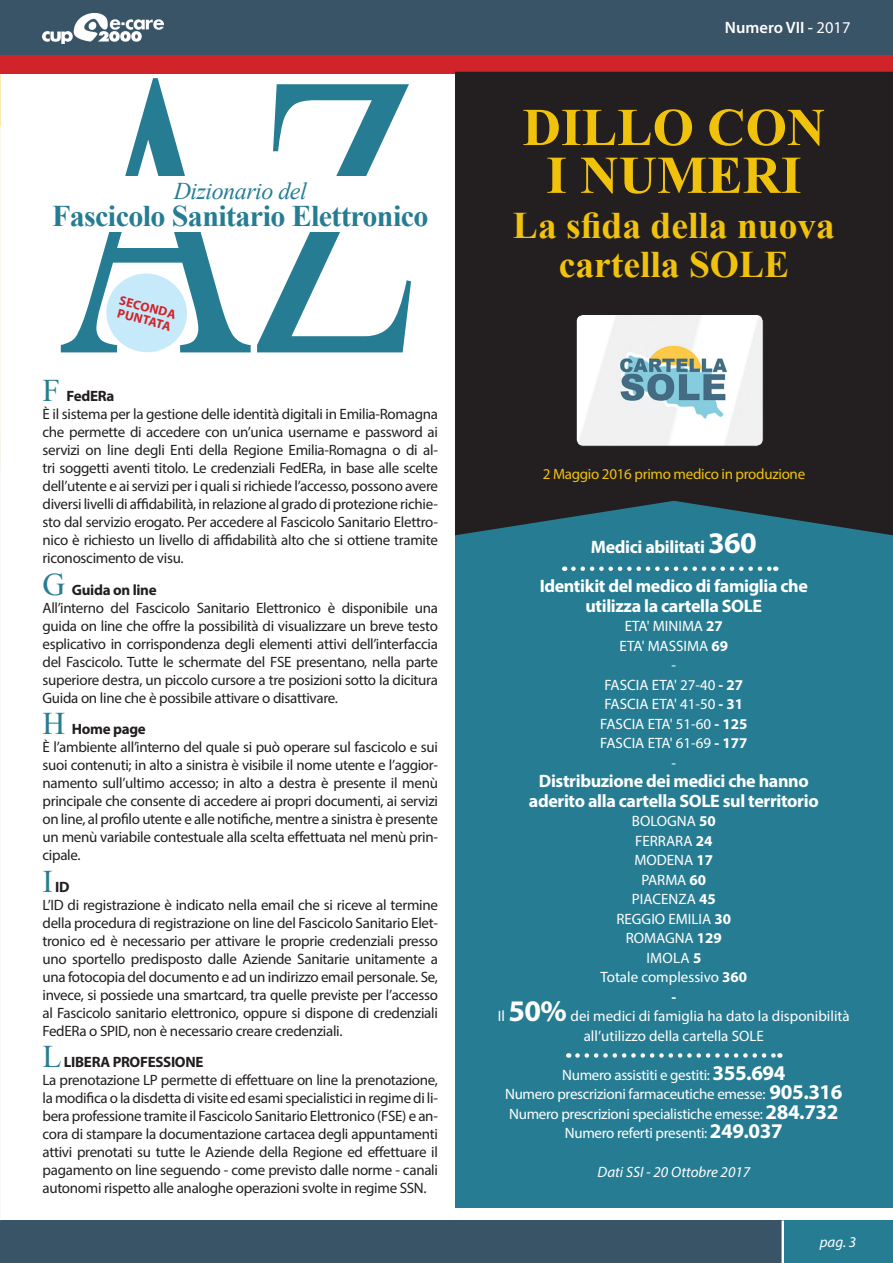
<style>
.page{position:relative;width:893px;height:1263px;background:#fff}
.page>*{position:absolute;margin:0;border:0;box-sizing:border-box;transform-origin:0 0}
.t1{font:405px "Times New Roman";color:#267d93;scale:.67 1}
.t2{font:700 53.1px "Times New Roman";color:#f1c20c}
.t3{font:700 37.5px "Times New Roman";color:#f1c20c}
.t4{font:700 30px "Times New Roman";letter-spacing:-.02em;color:#267d93}
.t5{font:italic 24px "Times New Roman";letter-spacing:-.02em;color:#267d93}
.t6{font:700 18px "Myriad Pro";letter-spacing:-.02em;color:#fff}
.t7{font:600 16.5px "Myriad Pro";color:#fff}
.t8{font:15px/18px "Myriad Pro";letter-spacing:-.02em;color:#231f20;text-align:justify}
.t9{font:15px/19.5px "Myriad Pro";color:#fff;text-align:center}
.t10{font:15px "Myriad Pro";letter-spacing:-.02em;color:#fff}
.t11{font:700 15px "Myriad Pro";letter-spacing:-.02em;color:#231f20}
.t12{font:15px "Myriad Pro";letter-spacing:-.02em;color:#f1c20c}
.t13{font:italic 15px "Myriad Pro";color:#fff}
.t14{font:700 15px "Myriad Pro";color:#fff}
.t15{font:700 12.9px "Myriad Pro";color:#d1232a}
.s1{font-family:"Times New Roman";font-weight:400;font-size:31.5px;color:#267d93}
.s2{font-weight:400}
.s3{font-size:30px}
.s4{font-weight:700}
.s5{font-weight:700;font-size:30px}
.s6{font-weight:700;font-size:21px}
</style>
<div class="page">
<div style="left:0;top:0;width:893px;height:55px;background:#395367"></div>
<div style="left:0;top:1220px;width:893px;height:43px;background:#395367"></div>
<img style="left:43px;top:14px;width:121px;height:30px">
<hr style="left:781px;top:1220px;width:3px;height:43px;background:#fff">
<div style="left:784px;top:1220px;width:109px;height:43px;background:#267d93"></div>
<div style="left:455px;top:486px;width:438px;height:721px;background:#267d93"></div>
<div style="left:0;top:55px;width:893px;height:18px;background:#d1232a"></div>
<div style="left:455px;top:72px;width:438px;height:463px;background:#231f20"></div>
<div style="left:573px;top:311px;width:206px;height:151px;background:#231f20"></div>
<img style="left:578px;top:316px;width:184px;height:129px">
<div style="left:576px;top:314px;width:188px;height:133px;border:1px solid #231f20;border-radius:7px"></div>
<svg style="left:573px;top:566px;width:203px;height:5px"></svg>
<svg style="left:577px;top:1053px;width:203px;height:5px"></svg>
<svg style="left:106px;top:273px;width:81px;height:80px"></svg>
<p class="t1" style="left:59px;top:-55px;width:539px">AZ</p>
<p class="t5" style="left:174px;top:174px;width:135px">Dizionario del</p>
<p class="t4" style="left:52px;top:195px;width:378px">Fascicolo Sanitario Elettronico</p>
<p class="t15" style="left:122px;top:291px;width:60px;rotate:15deg">SECONDA</p>
<p class="t15" style="left:120px;top:304px;width:56px;rotate:15deg">PUNTATA</p>
<p class="t11" style="left:43px;top:386px;width:73px"><span class="s1">F</span> FedERa</p>
<p class="t8" style="left:43px;top:405px;width:397px">È il sistema per la gestione delle identità digitali in Emilia-Romagna che permette di accedere con un’unica username e password ai servizi on line degli Enti della Regione Emilia-Romagna o di al&shy;tri soggetti aventi titolo. Le credenziali FedERa, in base alle scelte dell’utente e ai servizi per i quali si richiede l’accesso, possono avere diversi livelli di affidabilità, in relazione al grado di protezione richie&shy;sto dal servizio erogato. Per accedere al Fascicolo Sanitario Elettro&shy;nico è richiesto un livello di affidabilità alto che si ottiene tramite riconoscimento de visu.</p>
<p class="t11" style="left:43px;top:580px;width:116px"><span class="s1">G</span> Guida on line</p>
<p class="t8" style="left:43px;top:598px;width:397px">All’interno del Fascicolo Sanitario Elettronico è disponibile una guida on line che offre la possibilità di visualizzare un breve testo esplicativo in corrispondenza degli elementi attivi dell’interfaccia del Fascicolo. Tutte le schermate del FSE presentano, nella parte superiore destra, un piccolo cursore a tre posizioni sotto la dicitura Guida on line che è possibile attivare o disattivare.</p>
<p class="t11" style="left:43px;top:719px;width:105px"><span class="s1">H</span> Home page</p>
<p class="t8" style="left:43px;top:738px;width:397px">È l’ambiente all’interno del quale si può operare sul fascicolo e sui suoi contenuti; in alto a sinistra è visibile il nome utente e l’aggior&shy;namento sull’ultimo accesso; in alto a destra è presente il menù principale che consente di accedere ai propri documenti, ai servizi on line, al profilo utente e alle notifiche, mentre a sinistra è presente un menù variabile contestuale alla scelta effettuata nel menù prin&shy;cipale.</p>
<p class="t11" style="left:43px;top:877px;width:29px"><span class="s1">I</span> ID</p>
<p class="t8" style="left:43px;top:895px;width:397px">L’ID di registrazione è indicato nella email che si riceve al termine della procedura di registrazione on line del Fascicolo Sanitario Elet&shy;tronico ed è necessario per attivare le proprie credenziali presso uno sportello predisposto dalle Aziende Sanitarie unitamente a una fotocopia del documento e ad un indirizzo email personale. Se, invece, si possiede una smartcard, tra quelle previste per l’accesso al Fascicolo sanitario elettronico, oppure si dispone di credenziali FedERa o SPID, non è necessario creare credenziali.</p>
<p class="t11" style="left:43px;top:1052px;width:162px"><span class="s1">L</span> LIBERA PROFESSIONE</p>
<p class="t8" style="left:43px;top:1071px;width:397px">La prenotazione LP permette di effettuare on line la prenotazione, la modifica o la disdetta di visite ed esami specialistici in regime di li&shy;bera professione tramite il Fascicolo Sanitario Elettronico (FSE) e an&shy;cora di stampare la documentazione cartacea degli appuntamenti attivi prenotati su tutte le Aziende della Regione ed effettuare il pagamento on line seguendo - come previsto dalle norme - canali autonomi rispetto alle analoghe operazioni svolte in regime SSN.</p>
<p class="t7" style="left:725px;top:17px;width:127px">Numero VII - <span class="s2">2017</span></p>
<p class="t2" style="left:523px;top:91px;width:304px">DILLO CON</p>
<p class="t2" style="left:546px;top:138px;width:257px">I NUMERI</p>
<p class="t3" style="left:513px;top:199px;width:323px">La sfida della nuova</p>
<p class="t3" style="left:559px;top:238px;width:232px">cartella SOLE</p>
<p class="t12" style="left:543px;top:465px;width:264px">2 Maggio 2016 primo medico in produzione</p>
<p class="t6" style="left:591px;top:536px;width:167px">Medici abilitati <span class="s3">360</span></p>
<p class="t6" style="left:540px;top:575px;width:270px">Identikit del medico di famiglia che</p>
<p class="t6" style="left:585px;top:594px;width:178px">utilizza la cartella SOLE</p>
<p class="t9" style="left:625px;top:616px;width:100px">ETA' MINIMA <span class="s4">27</span></p>
<p class="t9" style="left:619px;top:636px;width:110px">ETA' MASSIMA <span class="s4">69</span></p>
<p class="t9" style="left:671px;top:655px;width:6px">-</p>
<p class="t9" style="left:604px;top:675px;width:140px">FASCIA ETA' 27-40 <span class="s4">- 27</span></p>
<p class="t9" style="left:604px;top:694px;width:140px">FASCIA ETA' 41-50 <span class="s4">- 31</span></p>
<p class="t9" style="left:600px;top:714px;width:148px">FASCIA ETA' 51-60 <span class="s4">- 125</span></p>
<p class="t9" style="left:600px;top:733px;width:148px">FASCIA ETA' 61-69 <span class="s4">- 177</span></p>
<p class="t9" style="left:671px;top:753px;width:6px">-</p>
<p class="t6" style="left:539px;top:770px;width:272px">Distribuzione dei medici che hanno</p>
<p class="t6" style="left:529px;top:789px;width:291px">aderito alla cartella SOLE sul territorio</p>
<p class="t9" style="left:632px;top:811px;width:85px">BOLOGNA <span class="s4">50</span></p>
<p class="t9" style="left:635px;top:831px;width:79px">FERRARA <span class="s4">24</span></p>
<p class="t9" style="left:634px;top:850px;width:80px">MODENA <span class="s4">17</span></p>
<p class="t9" style="left:641px;top:870px;width:66px">PARMA <span class="s4">60</span></p>
<p class="t9" style="left:632px;top:889px;width:85px">PIACENZA <span class="s4">45</span></p>
<p class="t9" style="left:616px;top:909px;width:116px">REGGIO EMILIA <span class="s4">30</span></p>
<p class="t9" style="left:626px;top:928px;width:98px">ROMAGNA <span class="s4">129</span></p>
<p class="t9" style="left:646px;top:948px;width:57px">IMOLA <span class="s4">5</span></p>
<p class="t9" style="left:600px;top:967px;width:148px">Totale complessivo <span class="s4">360</span></p>
<p class="t14" style="left:671px;top:987px;width:6px">-</p>
<p class="t9" style="left:498px;top:1006px;width:353px">Il <span class="s5">50%</span> dei medici di famiglia ha dato la disponibilità all’utilizzo della cartella SOLE</p>
<p class="t10" style="left:562px;top:1066px;width:225px">Numero assistiti e gestiti: <span class="s6">355.694</span></p>
<p class="t10" style="left:505px;top:1085px;width:339px">Numero prescrizioni farmaceutiche emesse: <span class="s6">905.316</span></p>
<p class="t10" style="left:509px;top:1105px;width:331px">Numero prescrizioni specialistiche emesse: <span class="s6">284.732</span></p>
<p class="t10" style="left:565px;top:1124px;width:219px">Numero referti presenti: <span class="s6">249.037</span></p>
<p class="t13" style="left:597px;top:1163px;width:154px">Dati SSI - 20 Ottobre 2017</p>
<p class="t13" style="left:820px;top:1233px;width:38px">pag. 3</p>
</div>
